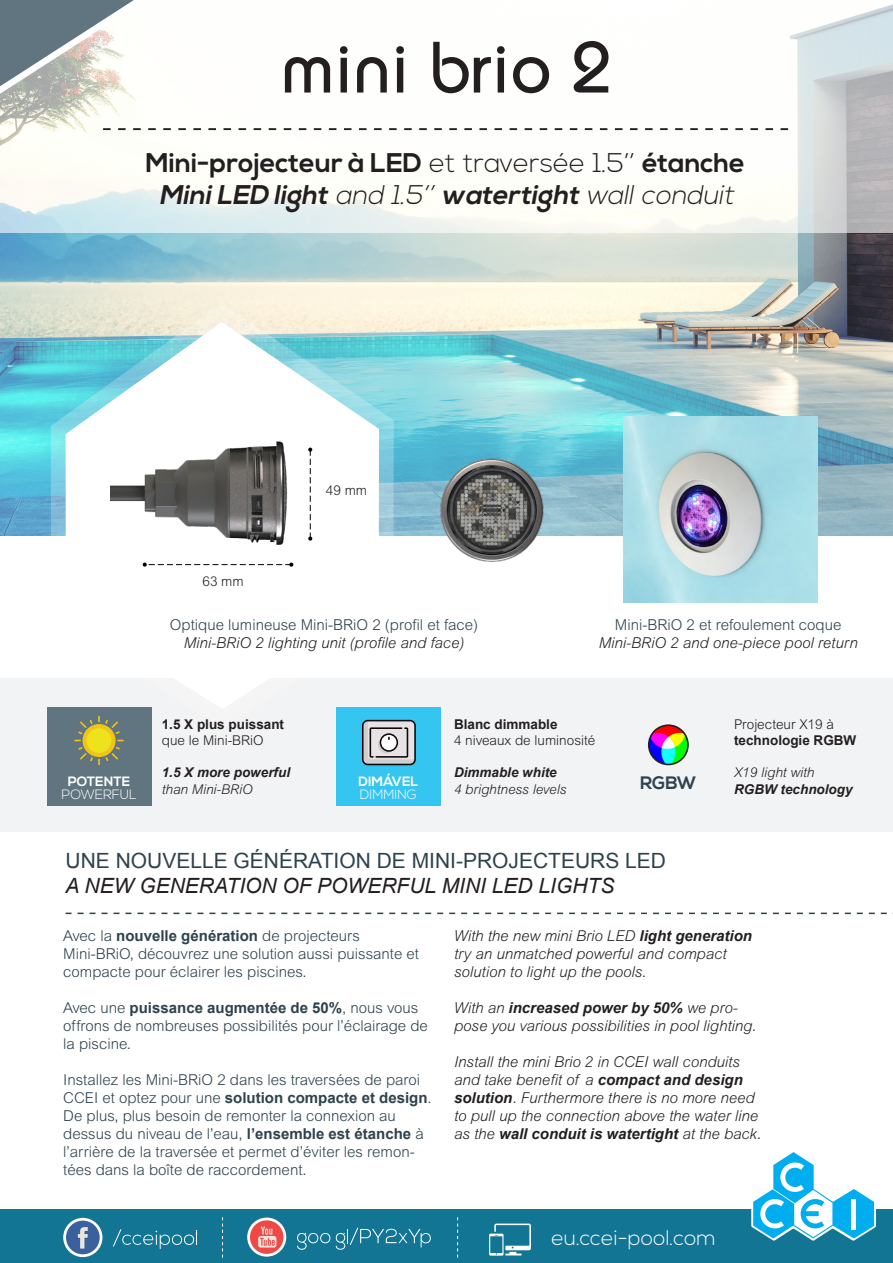
<style>
.page{position:relative;width:893px;height:1263px;background:#fff}
.page>*{position:absolute;margin:0;border:0;box-sizing:border-box;transform-origin:0 0}
.t1{font:500 72.45px "ITC Bauhaus";color:#231f20}
.t2{font:700 27px "Nexa";color:#231f20}
.t3{font:italic 700 27px "Nexa";color:#231f20}
.t4{font:21px "Arial";color:#2e424d}
.t5{font:italic 21px "Arial";color:#231f20}
.t6{font:300 21px "Nexa";color:#fff}
.t7{font:700 18px "Nexa";color:#2e424d}
.t8{font:300 15px/18px "Arial MT Std";color:#2e424d}
.t9{font:italic 300 15px/18px "Arial MT Std";color:#231f20}
.t10{font:700 13.5px/16.2px "Arial";color:#231f20}
.t11{font:italic 700 13.5px "Arial";color:#231f20}
.Paragraphes_FR{font:300 13.5px "Arial MT Std";color:#231f20}
.t12{font:italic 300 13.5px "Arial MT Std";color:#231f20}
.t13{font:300 13.5px "Nexa";color:#fff}
.t14{font:700 13.5px "Nexa";color:#fff}
.s1{font-weight:300}
.s2{font-family:"Arial MT Std";font-weight:300}
.s3{font-family:"Arial";font-weight:700}
</style>
<div class="page">
<div style="left:0;top:678px;width:893px;height:153px;background:#f2f3f4"></div>
<img style="left:0;top:233px;width:893px;height:303px">
<svg style="left:0;top:4px;width:893px;height:229px"></svg>
<svg style="left:51px;top:303px;width:343px;height:425px"></svg>
<svg style="left:66px;top:322px;width:313px;height:387px"></svg>
<svg style="left:0;top:0;width:146px;height:94px"></svg>
<div style="left:0;top:1210px;width:893px;height:53px;background:#117593"></div>
<svg style="left:748px;top:1152px;width:131px;height:89px"></svg>
<svg style="left:103px;top:128px;width:685px;height:2px"></svg>
<svg style="left:308px;top:448px;width:4px;height:93px"></svg>
<svg style="left:143px;top:563px;width:150px;height:4px"></svg>
<svg style="left:489px;top:1223px;width:42px;height:32px"></svg>
<svg style="left:457px;top:1217px;width:1px;height:41px"></svg>
<svg style="left:222px;top:1217px;width:1px;height:41px"></svg>
<svg style="left:113px;top:1229px;width:84px;height:20px"></svg>
<svg style="left:63px;top:1218px;width:39px;height:39px"></svg>
<div style="left:66px;top:1220px;width:34px;height:34px;background:#3a619d;border-radius:50%"></div>
<svg style="left:78px;top:1227px;width:10px;height:21px"></svg>
<svg style="left:297px;top:1233px;width:33px;height:17px"></svg>
<svg style="left:336px;top:1228px;width:95px;height:22px"></svg>
<svg style="left:247px;top:1217px;width:39px;height:39px"></svg>
<div style="left:250px;top:1220px;width:33px;height:34px;background:#ef4845;border-radius:50%"></div>
<svg style="left:258px;top:1226px;width:18px;height:21px"></svg>
<img style="left:111px;top:435px;width:185px;height:120px">
<img style="left:623px;top:417px;width:195px;height:186px">
<img style="left:432px;top:452px;width:119px;height:110px">
<svg style="left:66px;top:912px;width:827px;height:2px"></svg>
<div style="left:47px;top:707px;width:104px;height:99px;background:#607580"></div>
<div style="left:336px;top:707px;width:105px;height:99px;background:#34c5f1"></div>
<svg style="left:362px;top:720px;width:54px;height:45px"></svg>
<img style="left:649px;top:725px;width:39px;height:39px;border-radius:20px">
<div style="left:648px;top:724px;width:41px;height:41px;border:2px solid #231f20;border-radius:50%"></div>
<svg style="left:106px;top:747px;width:14px;height:14px"></svg>
<svg style="left:78px;top:747px;width:22px;height:18px"></svg>
<svg style="left:78px;top:716px;width:42px;height:18px"></svg>
<div style="left:83px;top:724px;width:33px;height:33px;background:#f0c419;border-radius:50%"></div>
<div style="left:87px;top:728px;width:24px;height:25px;background:#ede21b;border-radius:50%"></div>
<p class="t1" style="left:281px;top:24px;width:332px">mini brio 2</p>
<p class="t2" style="left:145px;top:147px;width:601px">Mini-projecteur à LED <span class="s1">et traversée 1.5’’</span> étanche</p>
<p class="t3" style="left:159px;top:179px;width:582px">MiniLED light<span class="s1">and 1.5’’</span>watertight<span class="s1">wallconduit</span></p>
<p class="Paragraphes_FR" style="left:326px;top:482px;width:43px">49 mm</p>
<p class="Paragraphes_FR" style="left:203px;top:574px;width:43px">63 mm</p>
<p class="t8" style="left:170px;top:615px;width:310px">Optique lumineuse Mini-BRiO 2 (profil et face)</p>
<p class="t9" style="left:184px;top:633px;width:282px">Mini-BRiO 2 lighting unit (profile and face)</p>
<p class="t8" style="left:615px;top:615px;width:228px">Mini-BRiO 2 et refoulement coque</p>
<p class="t9" style="left:599px;top:633px;width:260px">Mini-BRiO 2 and one-piece pool return</p>
<p class="t14" style="left:68px;top:773px;width:64px">POTENTE</p>
<p class="t13" style="left:62px;top:787px;width:77px">POWERFUL</p>
<p class="t10" style="left:162px;top:716px;width:124px">1.5 X plus puissant</p>
<p class="Paragraphes_FR" style="left:162px;top:733px;width:104px">que le Mini-BRiO</p>
<p class="t11" style="left:162px;top:764px;width:130px">1.5 X more powerful</p>
<p class="t12" style="left:162px;top:781px;width:92px">than Mini-BRiO</p>
<p class="t14" style="left:358px;top:773px;width:61px">DIMÁVEL</p>
<p class="t13" style="left:360px;top:787px;width:58px">DIMMING</p>
<p class="t10" style="left:454px;top:716px;width:105px">Blanc dimmable</p>
<p class="Paragraphes_FR" style="left:454px;top:733px;width:143px">4 niveaux de luminosité</p>
<p class="t11" style="left:454px;top:764px;width:104px">Dimmable white</p>
<p class="t12" style="left:454px;top:781px;width:114px">4 brightness levels</p>
<p class="t7" style="left:640px;top:772px;width:58px">RGBW</p>
<p class="t10" style="left:734px;top:716px;width:124px"><span class="s2">Projecteur X19 à </span>technologie RGBW</p>
<p class="t12" style="left:734px;top:765px;width:82px">X19 light with</p>
<p class="t11" style="left:734px;top:780px;width:120px">RGBW technology</p>
<p class="t4" style="left:66px;top:847px;width:602px">UNE NOUVELLE GÉNÉRATION DE MINI-PROJECTEURS LED</p>
<p class="t5" style="left:66px;top:872px;width:550px">A NEW GENERATION OF POWERFUL MINI LED LIGHTS</p>
<p class="t8" style="left:63px;top:927px;width:298px">Avec la <span class="s3">nouvelle génération</span> de projecteurs</p>
<p class="t8" style="left:63px;top:945px;width:357px">Mini-BRiO, découvrez une solution aussi puissante et compacte pour éclairer les piscines.</p>
<p class="t8" style="left:63px;top:999px;width:366px">Avec une <span class="s3">puissance augmentée de 50%</span>, nous vous offrons de nombreuses possibilités pour l’éclairage de la piscine.</p>
<p class="t8" style="left:63px;top:1071px;width:370px">Installez les Mini-BRiO 2 dans les traversées de paroi CCEI et optez pour une <span class="s3">solution compacte et design</span>.<br>De plus, plus besoin de remonter la connexion au dessus du niveau de l’eau, <span class="s3">l’ensemble est étanche</span> à l’arrière de la traversée et permet d’éviter les remon&shy;tées dans la boîte de raccordement.</p>
<p class="t9" style="left:454px;top:927px;width:299px">With the new mini Brio LED <span class="s3">light generation </span>try an unmatched powerful and compact solution to light up the pools.</p>
<p class="t9" style="left:454px;top:999px;width:303px">With an <span class="s3">increased power by 50%</span> we pro&shy;pose you various possibilities in pool lighting.</p>
<p class="t9" style="left:454px;top:1053px;width:308px">Install the mini Brio 2 in CCEI wall conduits and take benefit of a <span class="s3">compact and design solution</span>. Furthermore there is no more need to pull up the connection above the water line as the <span class="s3">wall conduit is watertight</span> at the back.</p>
<p class="t6" style="left:551px;top:1226px;width:166px">eu.ccei-pool.com</p>
</div>
